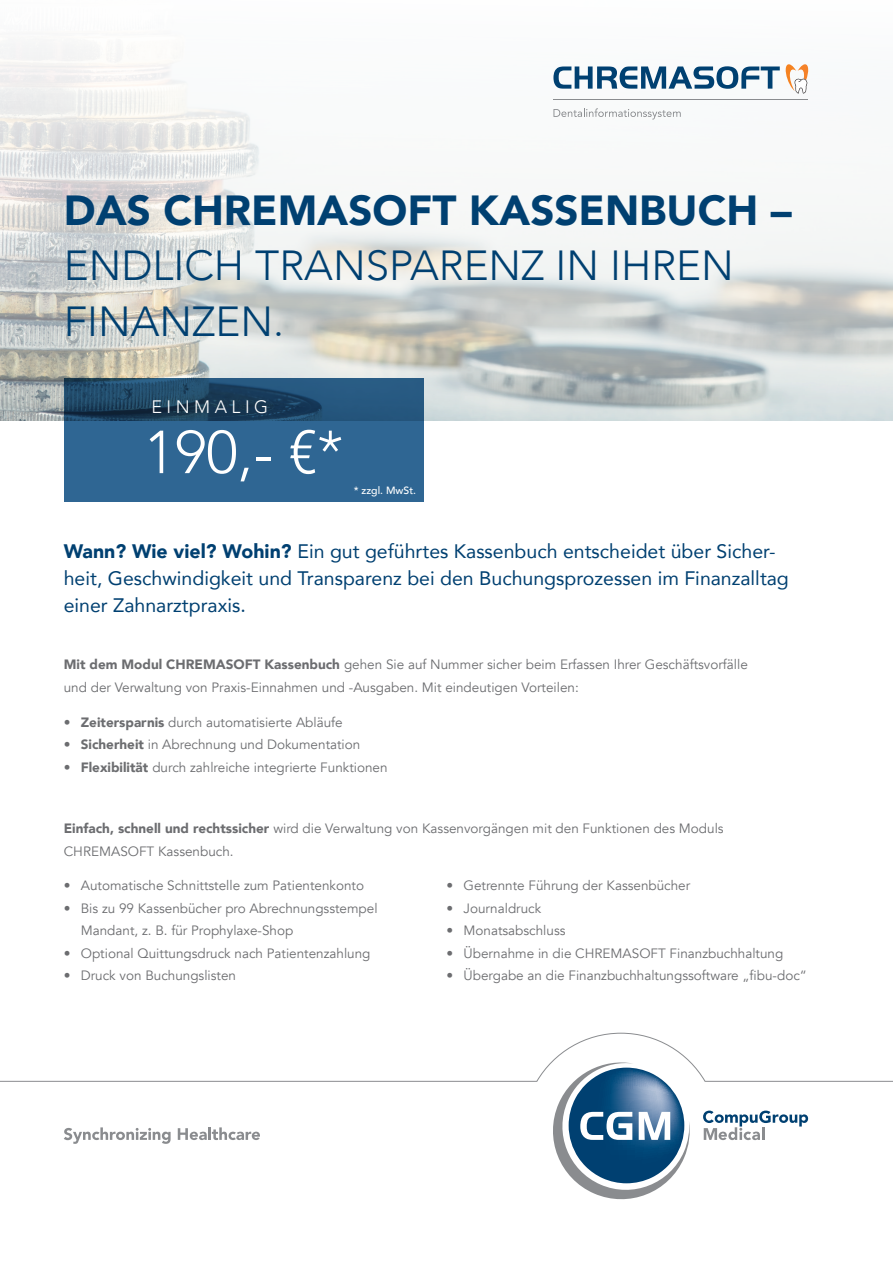
<style>
.page{position:relative;width:893px;height:1263px;background:#fff}
.page>*{position:absolute;margin:0;border:0;box-sizing:border-box;transform-origin:0 0}
.t1{font:300 60px "Avenir";color:#fff}
.t2{font:300 42px/55.5px "Avenir";color:#004071}
.t3{font:900 42px "Avenir";color:#004071}
.t4{font:19.5px/27px "Avenir";color:#004071}
.t5{font:300 18px "Avenir";color:#fff}
.t6{font:13.5px/22.5px "Avenir";color:#6c6d70}
.t7{font:500 10.5px "Avenir";color:#fff}
.s1{font-weight:900}
</style>
<div class="page">
<svg style="left:0;top:1032px;width:893px;height:168px"></svg>
<svg style="left:0;top:44px;width:893px;height:377px"></svg>
<svg style="left:64px;top:378px;width:360px;height:124px;background:#295c85"></svg>
<hr style="left:553px;top:99px;width:255px;height:1px;background:#8a8c8f">
<svg style="left:553px;top:108px;width:128px;height:11px"></svg>
<svg style="left:553px;top:63px;width:255px;height:31px"></svg>
<h2 class="t3" style="left:64px;top:174px;width:729px">DAs chremasoft kassenbuch –</h2>
<h2 class="t2" style="left:64px;top:238px;width:672px">ENDLICH TRANSPARENZ IN IHREN<br>FINANZEN.</h2>
<h3 class="t5" style="left:151px;top:396px;width:13px">EIN</h3>
<h3 class="t5" style="left:194px;top:396px;width:33px">MALI</h3>
<h3 class="t5" style="left:254px;top:396px;width:16px">G</h3>
<h1 class="t1" style="left:144px;top:417px;width:201px">190,- €*</h1>
<p class="t7" style="left:354px;top:481px;width:64px">* zzgl. MwSt.</p>
<h3 class="t4" style="left:64px;top:537px;width:727px"><span class="s1">Wann? Wie viel? Wohin?</span> Ein gut geführtes Kassenbuch entscheidet über Sicher&shy;heit, Geschwindigkeit und Transparenz bei den Buchungsprozessen im Finanzalltag einer Zahnarztpraxis.</h3>
<p class="t6" style="left:64px;top:654px;width:686px"><span class="s1">Mit dem Modul CHREMASOFT Kassenbuch</span> gehen Sie auf Nummer sicher beim Erfassen Ihrer Geschäftsvorfälle und der Verwaltung von Praxis-Einnahmen und -Ausgaben. Mit eindeutigen Vorteilen:</p>
<p class="t6" style="left:64px;top:711px;width:280px"><span class="s1">• Zeitersparnis</span> durch automatisierte Abläufe</p>
<p class="t6" style="left:64px;top:733px;width:298px"><span class="s1">• Sicherheit</span> in Abrechnung und Dokumentation</p>
<p class="t6" style="left:64px;top:756px;width:325px"><span class="s1">• Flexibilität</span> durch zahlreiche integrierte Funktionen</p>
<p class="t6" style="left:64px;top:817px;width:661px"><span class="s1">Einfach, schnell und rechtssicher</span> wird die Verwaltung von Kassenvorgängen mit den Funktionen des Moduls<br>CHREMASOFT Kassenbuch.</p>
<p class="t6" style="left:64px;top:875px;width:302px">• Automatische Schnittstelle zum Patientenkonto</p>
<p class="t6" style="left:81px;top:897px;width:298px;text-indent:-17px">• Bis zu 99 Kassenbücher pro Abrechnungsstempel<br>Mandant, z. B. für Prophylaxe-Shop</p>
<p class="t6" style="left:64px;top:942px;width:308px">• Optional Quittungsdruck nach Patientenzahlung</p>
<p class="t6" style="left:64px;top:965px;width:174px">• Druck von Buchungslisten</p>
<p class="t6" style="left:446px;top:875px;width:245px">• Getrennte Führung der Kassenbücher</p>
<p class="t6" style="left:446px;top:897px;width:96px">• Journaldruck</p>
<p class="t6" style="left:446px;top:920px;width:121px">• Monatsabschluss</p>
<p class="t6" style="left:446px;top:942px;width:338px">• Übernahme in die CHREMASOFT Finanzbuchhaltung</p>
<p class="t6" style="left:446px;top:965px;width:362px">• Übergabe an die Finanzbuchhaltungssoftware „fibu-doc“</p>
</div>
